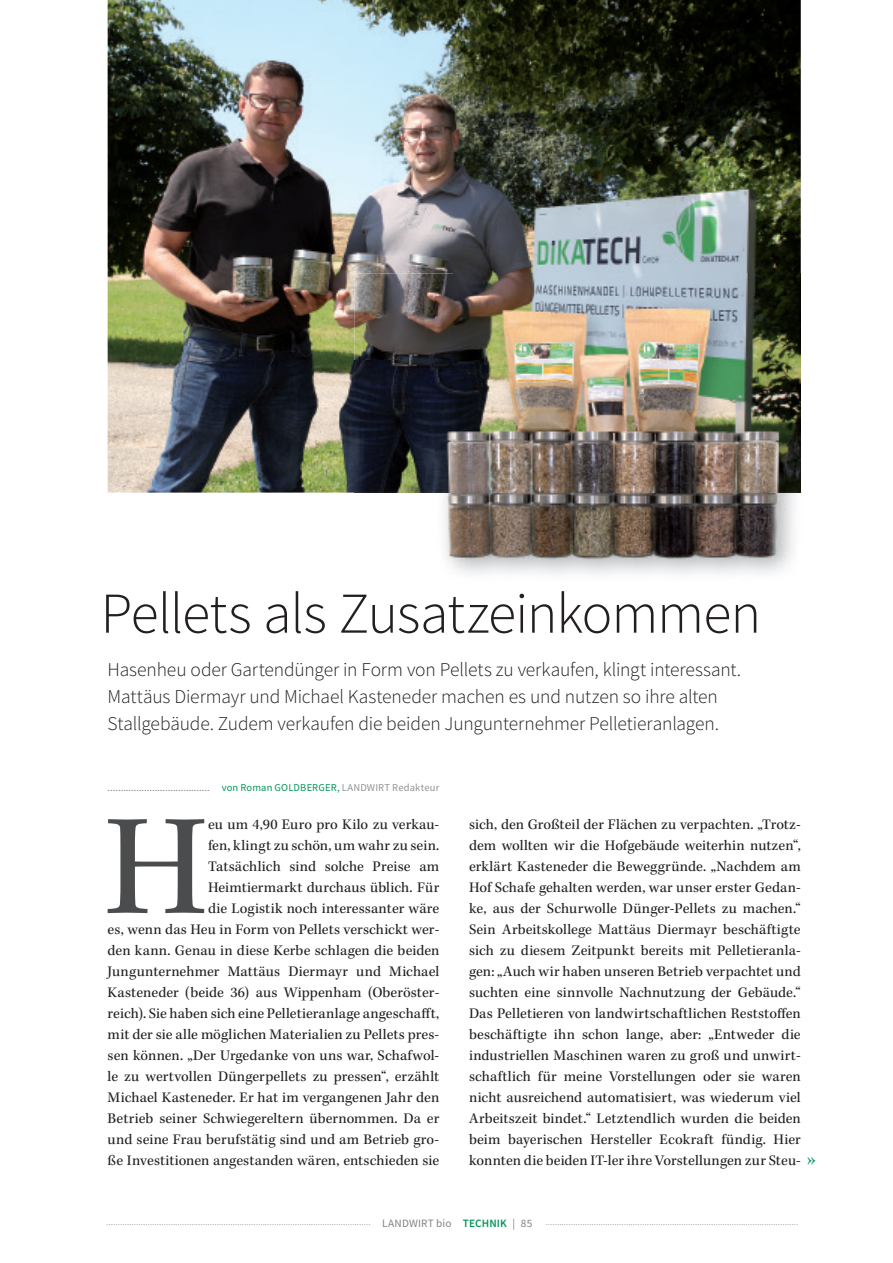
<style>
.page{position:relative;width:893px;height:1263px;background:#fff}
.page>*{position:absolute;margin:0;border:0;box-sizing:border-box;transform-origin:0 0}
.t1{font:147.45px "Kepler Std";color:#4b4c4d}
.t2{font:300 57.75px "Source Sans Pro";letter-spacing:-.02em;color:#231f20}
.t3{font:300 19.5px/27px "Source Sans Pro";letter-spacing:-.01em;color:#231f20}
.t4{font:19.5px "Kepler Std";color:#009559}
.t5{font:15px/21px "Kepler Std";letter-spacing:.005em;color:#231f20;text-align:right}
.t6{font:300 10.5px "Source Sans Pro";color:#808285}
.t7{font:10.5px "Source Sans Pro";letter-spacing:.015em;color:#808285}
.s1{color:#009559}
.s2{color:#919396}
.s3{font-weight:400;font-size:11.25px}
.s4{font-weight:600;font-size:11.25px;color:#009559}
</style>
<div class="page">
<img style="left:108px;top:0;width:693px;height:493px">
<img style="left:354px;top:361px;width:81px;height:132px">
<img style="left:354px;top:273px;width:99px;height:88px">
<img style="left:453px;top:273px;width:348px;height:23px">
<img style="left:354px;top:591px;width:211px;height:12px">
<img style="left:444px;top:493px;width:307px;height:81px">
<img style="left:751px;top:493px;width:44px;height:81px">
<img style="left:435px;top:296px;width:366px;height:197px">
<h2 class="t2" style="left:101px;top:578px;width:662px">Pellets als Zusatzeinkommen</h2>
<p class="t3" style="left:108px;top:655px;width:635px">Hasenheu oder Gartendünger in Form von Pellets zu verkaufen, klingt interessant.<br>Mattäus Diermayr und Michael Kasteneder machen es und nutzen so ihre alten<br>Stallgebäude. Zudem verkaufen die beiden Jungunternehmer Pelletieranlagen.</p>
<p class="t7" style="left:108px;top:781px;width:333px">....................................... <span class="s1">von Roman GOLDBERGER,</span> <span class="s2">LANDWIRT Redakteur</span></p>
<p class="t5" style="left:108px;top:814px;width:333px">eu um 4,90 Euro pro Kilo zu verkau-<br>fen, klingt zu schön, um wahr zu sein.<br>Tatsächlich sind solche Preise am<br>Heimtiermarkt durchaus üblich. Für<br>die Logistik noch interessanter wäre<br>es, wenn das Heu in Form von Pellets verschickt wer&shy;den kann. Genau in diese Kerbe schlagen die beiden Jungunternehmer Mattäus Diermayr und Michael Kasteneder (beide 36) aus Wippenham (Oberöster&shy;reich). Sie haben sich eine Pelletieranlage angeschafft, mit der sie alle möglichen Materialien zu Pellets pres&shy;sen können. „Der Urgedanke von uns war, Schafwol&shy;le zu wertvollen Düngerpellets zu pressen“, erzählt Michael Kasteneder. Er hat im vergangenen Jahr den Betrieb seiner Schwiegereltern übernommen. Da er und seine Frau berufstätig sind und am Betrieb gro&shy;ße Investitionen angestanden wären, entschieden sie</p>
<p class="t5" style="left:469px;top:814px;width:333px;text-align:justify">sich, den Großteil der Flächen zu verpachten. „Trotz&shy;dem wollten wir die Hofgebäude weiterhin nutzen“, erklärt Kasteneder die Beweggründe. „Nachdem am Hof Schafe gehalten werden, war unser erster Gedan&shy;ke, aus der Schurwolle Dünger-Pellets zu machen.“ Sein Arbeitskollege Mattäus Diermayr beschäftigte sich zu diesem Zeitpunkt bereits mit Pelletieranla&shy;gen: „Auch wir haben unseren Betrieb verpachtet und suchten eine sinnvolle Nachnutzung der Gebäude.“ Das Pelletieren von landwirtschaftlichen Reststoffen beschäftigte ihn schon lange, aber: „Entweder die industriellen Maschinen waren zu groß und unwirt&shy;schaftlich für meine Vorstellungen oder sie waren nicht ausreichend automatisiert, was wiederum viel Arbeitszeit bindet.“ Letztendlich wurden die beiden beim bayerischen Hersteller Ecokraft fündig. Hier konnten die beiden IT-ler ihre Vorstellungen zur Steu-</p>
<h1 class="t1" style="left:104px;top:783px;width:105px">H</h1>
<h3 class="t4" style="left:807px;top:1147px;width:11px">››</h3>
<p class="t6" style="left:106px;top:1215px;width:694px">................................................................................................................... <span class="s3">LANDWIRT bio</span> <span class="s4">TECHNIK</span> <span class="s3">| 85</span> ..............................................................................................................</p>
</div>
